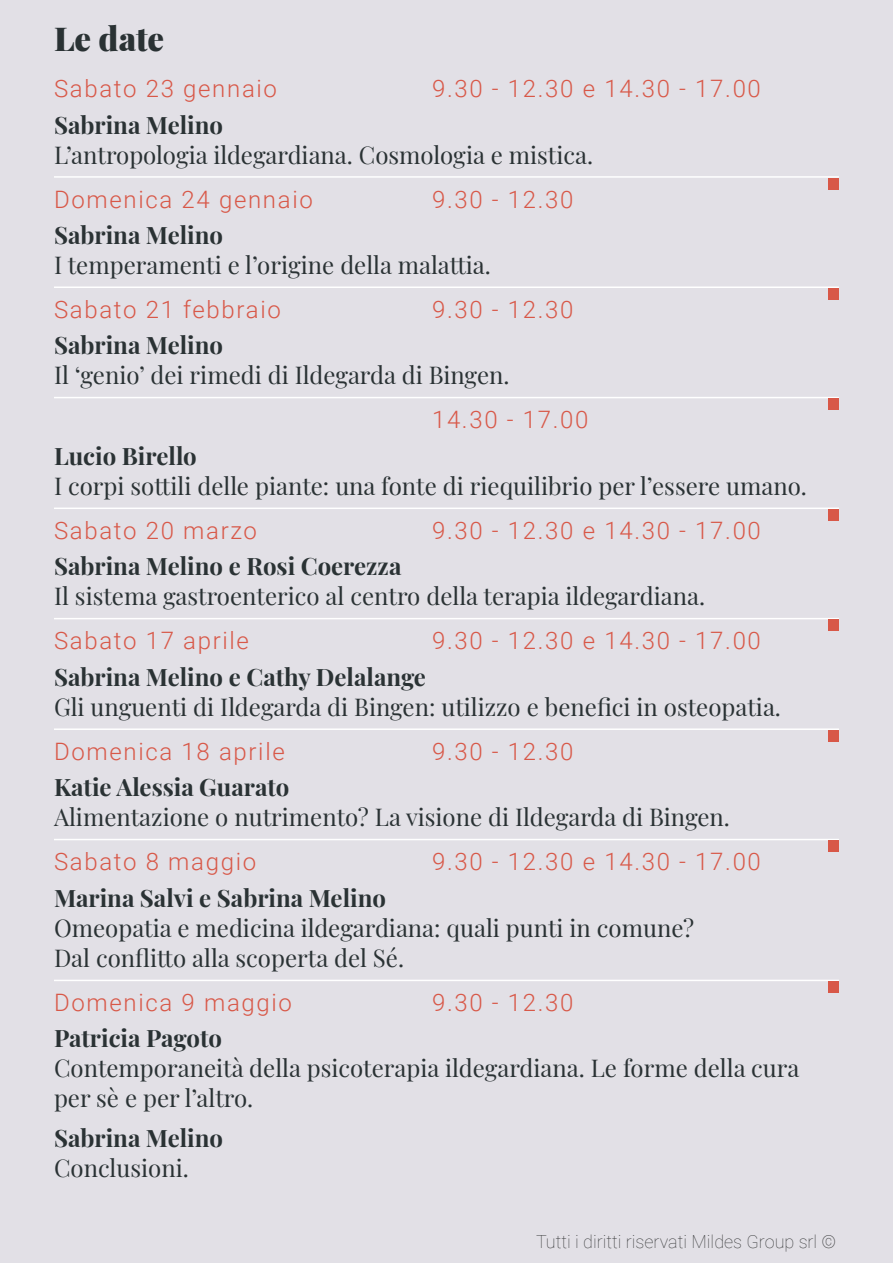
<style>
.page{position:relative;width:893px;height:1263px;background:#e2e0e6}
.page>*{position:absolute;margin:0;border:0;box-sizing:border-box;transform-origin:0 0}
.t1{font:900 33px "Playfair Display";color:#2a3234}
.t2{font:24px/30px "Playfair Display";color:#2a3234}
.t3{font:300 24px "Roboto";letter-spacing:.07em;color:#d85848}
.t4{font:700 24px "Playfair Display";color:#2a3234}
.t5{font:100 18px "Roboto";color:#383a3b}
</style>
<div class="page">
<hr style="left:54px;top:176px;width:785px;height:2px;background:#fff">
<hr style="left:54px;top:286px;width:785px;height:2px;background:#fff">
<hr style="left:54px;top:397px;width:785px;height:1px;background:#fff">
<hr style="left:54px;top:507px;width:785px;height:2px;background:#fff">
<hr style="left:54px;top:618px;width:785px;height:1px;background:#fff">
<hr style="left:54px;top:728px;width:785px;height:2px;background:#fff">
<hr style="left:54px;top:839px;width:785px;height:1px;background:#fff">
<hr style="left:54px;top:980px;width:785px;height:1px;background:#fff">
<div style="left:828px;top:178px;width:11px;height:12px;background:#d85848"></div>
<div style="left:828px;top:288px;width:11px;height:12px;background:#d85848"></div>
<div style="left:828px;top:398px;width:11px;height:12px;background:#d85848"></div>
<div style="left:828px;top:509px;width:11px;height:12px;background:#d85848"></div>
<div style="left:828px;top:619px;width:11px;height:12px;background:#d85848"></div>
<div style="left:828px;top:730px;width:11px;height:12px;background:#d85848"></div>
<div style="left:828px;top:840px;width:11px;height:12px;background:#d85848"></div>
<div style="left:828px;top:981px;width:11px;height:12px;background:#d85848"></div>
<h1 class="t1" style="left:54px;top:23px;width:112px">Le date</h1>
<p class="t3" style="left:54px;top:79px;width:225px">Sabato 23 gennaio</p>
<p class="t3" style="left:432px;top:79px;width:330px">9.30 - 12.30 e 14.30 - 17.00</p>
<p class="t4" style="left:54px;top:115px;width:171px">Sabrina Melino</p>
<p class="t2" style="left:54px;top:141px;width:541px">L’antropologia ildegardiana. Cosmologia e mistica.</p>
<p class="t3" style="left:54px;top:189px;width:260px">Domenica 24 gennaio</p>
<p class="t3" style="left:432px;top:189px;width:143px">9.30 - 12.30</p>
<p class="t4" style="left:54px;top:225px;width:171px">Sabrina Melino</p>
<p class="t2" style="left:54px;top:251px;width:438px">I temperamenti e l’origine della malattia.</p>
<p class="t3" style="left:54px;top:300px;width:228px">Sabato 21 febbraio</p>
<p class="t3" style="left:432px;top:300px;width:143px">9.30 - 12.30</p>
<p class="t4" style="left:54px;top:335px;width:171px">Sabrina Melino</p>
<p class="t2" style="left:54px;top:362px;width:457px">Il ‘genio’ dei rimedi di Ildegarda di Bingen.</p>
<p class="t3" style="left:432px;top:410px;width:158px">14.30 - 17.00</p>
<p class="t4" style="left:54px;top:446px;width:144px">Lucio Birello</p>
<p class="t2" style="left:54px;top:472px;width:754px">I corpi sottili delle piante: una fonte di riequilibrio per l’essere umano.</p>
<p class="t3" style="left:54px;top:521px;width:205px">Sabato 20 marzo</p>
<p class="t3" style="left:432px;top:521px;width:330px">9.30 - 12.30 e 14.30 - 17.00</p>
<p class="t4" style="left:54px;top:556px;width:349px">Sabrina Melino e Rosi Coerezza</p>
<p class="t2" style="left:54px;top:583px;width:652px">Il sistema gastroenterico al centro della terapia ildegardiana.</p>
<p class="t3" style="left:54px;top:631px;width:196px">Sabato 17 aprile</p>
<p class="t3" style="left:432px;top:631px;width:330px">9.30 - 12.30 e 14.30 - 17.00</p>
<p class="t4" style="left:54px;top:667px;width:373px">Sabrina Melino e Cathy Delalange</p>
<p class="t2" style="left:54px;top:690px;width:728px">Gli unguenti di Ildegarda di Bingen: utilizzo e benefici in osteopatia.</p>
<p class="t3" style="left:54px;top:741px;width:232px">Domenica 18 aprile</p>
<p class="t3" style="left:432px;top:741px;width:143px">9.30 - 12.30</p>
<p class="t4" style="left:54px;top:777px;width:237px">Katie Alessia Guarato</p>
<p class="t2" style="left:54px;top:804px;width:677px">Alimentazione o nutrimento? La visione di Ildegarda di Bingen.</p>
<p class="t3" style="left:54px;top:852px;width:204px">Sabato 8 maggio</p>
<p class="t3" style="left:432px;top:852px;width:330px">9.30 - 12.30 e 14.30 - 17.00</p>
<p class="t4" style="left:54px;top:888px;width:334px">Marina Salvi e Sabrina Melino</p>
<p class="t2" style="left:54px;top:914px;width:642px">Omeopatia e medicina ildegardiana: quali punti in comune?<br>Dal conflitto alla scoperta del Sé.</p>
<p class="t3" style="left:54px;top:993px;width:240px">Domenica 9 maggio</p>
<p class="t3" style="left:432px;top:993px;width:143px">9.30 - 12.30</p>
<p class="t4" style="left:54px;top:1028px;width:169px">Patricia Pagoto</p>
<p class="t2" style="left:54px;top:1055px;width:747px">Contemporaneità della psicoterapia ildegardiana. Le forme della cura per sè e per l’altro.</p>
<p class="t4" style="left:54px;top:1128px;width:171px">Sabrina Melino</p>
<p class="t2" style="left:54px;top:1154px;width:136px">Conclusioni.</p>
<p class="t5" style="left:536px;top:1234px;width:302px">Tutti i diritti riservati Mildes Group srl ©</p>
</div>
